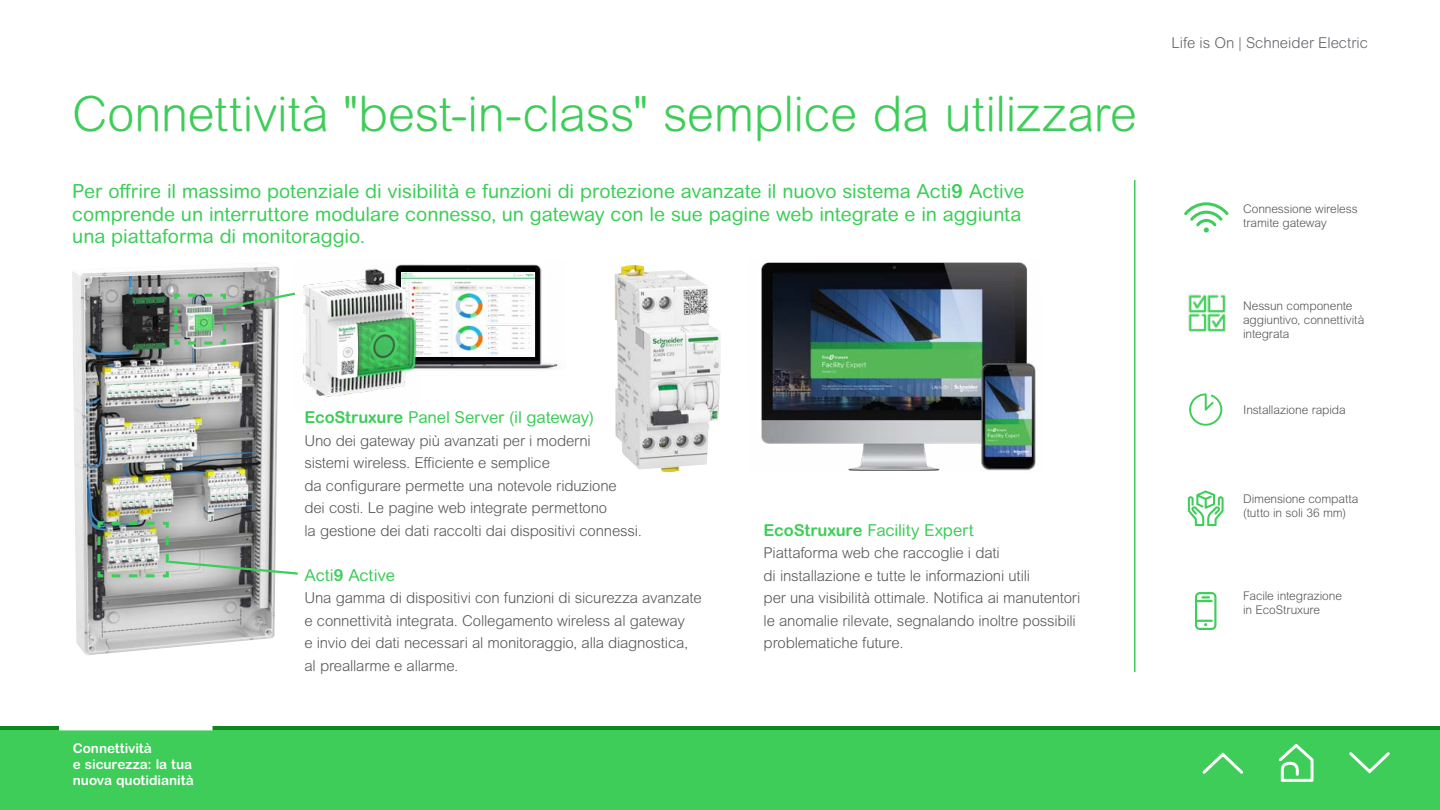
<style>
.page{position:relative;width:1440px;height:810px;background:#fff}
.page>*{position:absolute;margin:0;border:0;box-sizing:border-box;transform-origin:0 0}
.t1{font:300 48.75px "Arial Rounded MT Pro";letter-spacing:-.005em;color:#3dcd58}
.t2{font:19.5px/22.5px "Arial Rounded MT Pro";letter-spacing:-.005em;color:#3dcd58}
.t3{font:16.5px "Arial Rounded MT Pro";letter-spacing:-.01em;color:#3dcd58}
.t4{font:300 15px/22.5px "Arial Rounded MT Pro";letter-spacing:-.01em;color:#575756}
.t5{font:300 15px "Arial Rounded MT Pro";color:#626469}
.t6{font:700 13.5px/15.8px "Arial Rounded MT Pro";letter-spacing:-.005em;color:#fff}
.t7{font:300 12px/14.2px "Arial Rounded MT Pro";letter-spacing:-.01em;color:#575756}
.s1{font-weight:700}
</style>
<div class="page">
<div style="left:0;top:726px;width:1440px;height:84px;background:#3dcd58"></div>
<hr style="left:0;top:726px;width:1440px;height:4px;background:#0c881e">
<svg style="left:59px;top:726px;width:153px;height:4px"></svg>
<svg style="left:1279px;top:744px;width:35px;height:38px"></svg>
<svg style="left:1202px;top:752px;width:42px;height:22px"></svg>
<svg style="left:1349px;top:752px;width:41px;height:22px"></svg>
<img style="left:421px;top:264px;width:138px;height:105px">
<img style="left:421px;top:273px;width:114px;height:83px">
<img style="left:72px;top:266px;width:207px;height:389px">
<hr style="left:1134px;top:180px;width:2px;height:492px;background:#3dcd58">
<svg style="left:1195px;top:592px;width:21px;height:38px"></svg>
<svg style="left:1188px;top:490px;width:36px;height:36px"></svg>
<svg style="left:1189px;top:393px;width:33px;height:33px"></svg>
<svg style="left:1184px;top:202px;width:45px;height:31px"></svg>
<img style="left:615px;top:265px;width:106px;height:207px">
<img style="left:761px;top:262px;width:275px;height:209px">
<img style="left:303px;top:264px;width:118px;height:133px">
<img style="left:1188px;top:294px;width:38px;height:38px">
<svg style="left:96px;top:520px;width:202px;height:59px;background:#abb4ad"></svg>
<svg style="left:173px;top:291px;width:122px;height:55px;background:#9eaea2"></svg>
<h1 class="t1" style="left:72px;top:85px;width:1066px">Connettività "best-in-class" semplice da utilizzare</h1>
<p class="t2" style="left:72px;top:181px;width:954px">Per offrire il massimo potenziale di visibilità e funzioni di protezione avanzate il nuovo sistema Acti<span class="s1">9</span> Active comprende un interruttore modulare connesso, un gateway con le sue pagine web integrate e in aggiunta una piattaforma di monitoraggio.</p>
<p class="t6" style="left:73px;top:741px;width:122px">Connettività<br>e sicurezza: la tua nuova quotidianità</p>
<p class="t3" style="left:304px;top:408px;width:291px"><span class="s1">EcoStruxure</span> Panel Server (il gateway)</p>
<p class="t4" style="left:304px;top:430px;width:339px">Uno dei gateway più avanzati per i moderni<br>sistemi wireless. Efficiente e semplice<br>da configurare permette una notevole riduzione<br>dei costi. Le pagine web integrate permettono<br>la gestione dei dati raccolti dai dispositivi connessi.</p>
<p class="t3" style="left:304px;top:565px;width:92px">Acti<span class="s1">9</span> Active</p>
<p class="t4" style="left:304px;top:587px;width:399px">Una gamma di dispositivi con funzioni di sicurezza avanzate e connettività integrata. Collegamento wireless al gateway<br>e invio dei dati necessari al monitoraggio, alla diagnostica, al preallarme e allarme.</p>
<p class="t3" style="left:764px;top:520px;width:212px"><span class="s1">EcoStruxure</span> Facility Expert</p>
<p class="t4" style="left:764px;top:542px;width:318px">Piattaforma web che raccoglie i dati<br>di installazione e tutte le informazioni utili<br>per una visibilità ottimale. Notifica ai manutentori le anomalie rilevate, segnalando inoltre possibili problematiche future.</p>
<p class="t5" style="left:1172px;top:34px;width:198px">Life is On | Schneider Electric</p>
<p class="t7" style="left:1243px;top:202px;width:116px">Connessione wireless tramite gateway</p>
<p class="t7" style="left:1243px;top:299px;width:123px">Nessun componente aggiuntivo, connettività integrata</p>
<p class="t7" style="left:1243px;top:403px;width:104px">Installazione rapida</p>
<p class="t7" style="left:1243px;top:492px;width:117px">Dimensione compatta (tutto in soli 36 mm)</p>
<p class="t7" style="left:1243px;top:589px;width:100px">Facile integrazione in EcoStruxure</p>
</div>
